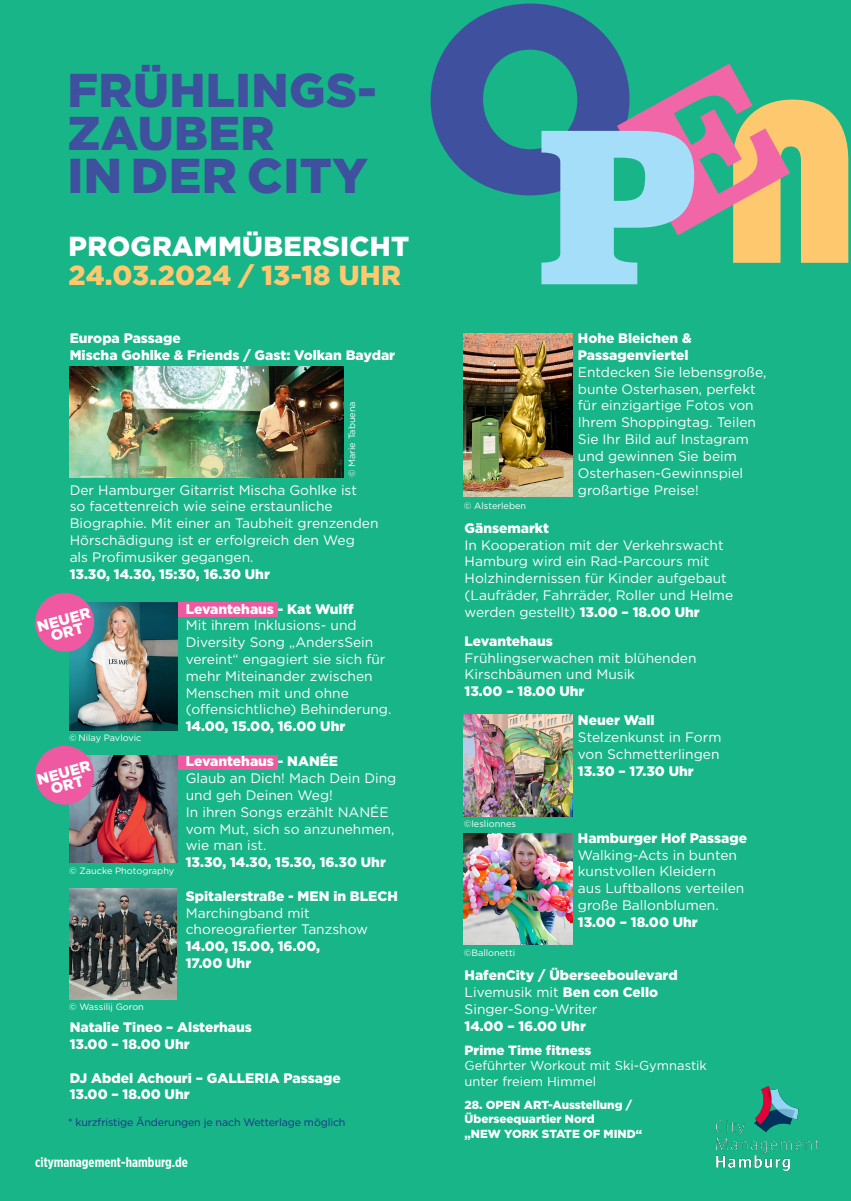
<style>
.page{position:relative;width:851px;height:1201px;background:#fff}
.page>*{position:absolute;margin:0;border:0;box-sizing:border-box;transform-origin:0 0}
.t1{font:900 48.85px "Gotham";letter-spacing:.01em;color:#3f509e}
.t2{font:900 47.35px/42.8px "Gotham";letter-spacing:.01em;color:#3f509e}
.t3{font:900 27.5px "Gotham";letter-spacing:.01em;color:#fec86f}
.t4{font:900 27.5px "Gotham";letter-spacing:.01em;color:#fff}
.t5{font:900 15px/12.6px "Gotham";color:#fff;text-align:center}
.t6{font:13.75px/16.8px "Gotham";color:#fff}
.t7{font:900 13.75px/16.8px "Gotham";color:#fff}
.t8{font:700 13.75px "Gotham X Narrow";color:#fff}
.t9{font:900 13.4px "Gotham";color:#fff}
.t10{font:12.95px/15.8px "Gotham";color:#fff}
.t11{font:900 11.7px/14.3px "Gotham";color:#fff}
.t12{font:10.7px "Gotham";letter-spacing:-.015em;color:#1f3187}
.t13{font:9.15px "Gotham";color:#fff}
.s1{font-weight:900}
.s2{font-weight:400}
</style>
<div class="page">
<div style="left:0;top:0;width:850px;height:1200px;background:#17b588"></div>
<svg style="left:430px;top:4px;width:418px;height:280px"></svg>
<img style="left:70px;top:602px;width:108px;height:128px">
<img style="left:70px;top:367px;width:273px;height:110px">
<img style="left:70px;top:755px;width:108px;height:107px">
<img style="left:70px;top:888px;width:106px;height:111px">
<img style="left:464px;top:333px;width:108px;height:164px">
<img style="left:464px;top:833px;width:108px;height:111px">
<img style="left:464px;top:715px;width:108px;height:102px">
<img style="left:716px;top:1086px;width:102px;height:84px">
<div style="left:35px;top:593px;width:59px;height:59px;background:#ef59a1;border-radius:50%"></div>
<div style="left:35px;top:745px;width:59px;height:59px;background:#ef59a1;border-radius:50%"></div>
<div style="left:178px;top:602px;width:99px;height:15px;background:#ef59a1"></div>
<div style="left:178px;top:755px;width:99px;height:15px;background:#ef59a1"></div>
<h2 class="t2" style="left:67px;top:68px;width:311px">FRÜHLINGS-<br>ZAUBER</h2>
<h1 class="t1" style="left:67px;top:147px;width:302px">IN DER CITY</h1>
<h3 class="t4" style="left:69px;top:231px;width:342px">PROGRAMMÜBERSICHT</h3>
<h3 class="t3" style="left:69px;top:260px;width:334px">24.03.2024 ⁄ 13-18 UHR</h3>
<p class="t7" style="left:70px;top:330px;width:327px">Europa Passage<br>Mischa Gohlke &amp; Friends / Gast: Volkan Baydar</p>
<p class="t13" style="left:346px;top:477px;width:78px;rotate:-90deg">© Marie Tabuena</p>
<p class="t6" style="left:70px;top:481px;width:310px">Der Hamburger Gitarrist Mischa Gohlke ist<br>so facettenreich wie seine erstaunliche Biographie. Mit einer an Taubheit grenzenden Hörschädigung ist er erfolgreich den Weg<br>als Profimusiker gegangen.</p>
<p class="t7" style="left:70px;top:565px;width:202px">13.30, 14.30, 15:30, 16.30 Uhr</p>
<p class="t5" style="left:36px;top:620px;width:56px;rotate:-15deg">NEUER<br>ORT</p>
<p class="t13" style="left:69px;top:731px;width:74px">© Nilay Pavlovic</p>
<p class="t5" style="left:36px;top:773px;width:56px;rotate:-15deg">NEUER<br>ORT</p>
<p class="t13" style="left:69px;top:864px;width:107px">© Zaucke Photography</p>
<p class="t7" style="left:186px;top:600px;width:169px">Levantehaus - Kat Wulff</p>
<p class="t6" style="left:186px;top:617px;width:207px">Mit ihrem Inklusions- und<br>Diversity Song „AndersSein vereint“ engagiert sie sich für mehr Miteinander zwischen<br>Menschen mit und ohne (offensichtliche) Behinderung.</p>
<p class="t7" style="left:186px;top:717px;width:161px">14.00, 15.00, 16.00 Uhr</p>
<p class="t7" style="left:186px;top:752px;width:154px">Levantehaus - NANÉE</p>
<p class="t6" style="left:186px;top:769px;width:212px">Glaub an Dich! Mach Dein Ding und geh Deinen Weg!<br>In ihren Songs erzählt NANÉE vom Mut, sich so anzunehmen, wie man ist.</p>
<p class="t7" style="left:186px;top:853px;width:201px">13.30, 14.30, 15.30, 16.30 Uhr</p>
<p class="t7" style="left:186px;top:887px;width:213px">Spitalerstraße - MEN in BLECH</p>
<p class="t6" style="left:186px;top:904px;width:184px">Marchingband mit choreografierter Tanzshow</p>
<p class="t7" style="left:186px;top:937px;width:136px">14.00, 15.00, 16.00,<br>17.00 Uhr</p>
<p class="t13" style="left:69px;top:1000px;width:76px">© Wassilij Goron</p>
<p class="t7" style="left:70px;top:1018px;width:184px">Natalie Tineo – Alsterhaus<br>13.00 – 18.00 Uhr</p>
<p class="t7" style="left:70px;top:1069px;width:272px">DJ Abdel Achouri – GALLERIA Passage<br>13.00 – 18.00 Uhr</p>
<p class="t12" style="left:68px;top:1115px;width:279px">* kurzfristige Änderungen je nach Wetterlage möglich</p>
<p class="t8" style="left:35px;top:1154px;width:154px">citymanagement-hamburg.de</p>
<p class="t13" style="left:464px;top:500px;width:64px">© Alsterleben</p>
<p class="t7" style="left:578px;top:329px;width:115px">Hohe Bleichen &amp;<br>Passagenviertel</p>
<p class="t6" style="left:578px;top:363px;width:190px">Entdecken Sie lebensgroße, bunte Osterhasen, perfekt für einzigartige Fotos von<br>Ihrem Shoppingtag. Teilen<br>Sie Ihr Bild auf Instagram und gewinnen Sie beim<br>Osterhasen-Gewinnspiel großartige Preise!</p>
<p class="t7" style="left:464px;top:519px;width:86px">Gänsemarkt</p>
<p class="t6" style="left:464px;top:536px;width:270px">In Kooperation mit der Verkehrswacht Hamburg wird ein Rad-Parcours mit Holzhindernissen für Kinder aufgebaut (Laufräder, Fahrräder, Roller und Helme werden gestellt) <span class="s1">13.00 – 18.00 Uhr</span></p>
<p class="t7" style="left:464px;top:632px;width:90px">Levantehaus</p>
<p class="t6" style="left:464px;top:649px;width:233px">Frühlingserwachen mit blühenden<br>Kirschbäumen und Musik</p>
<p class="t7" style="left:578px;top:676px;width:78px;line-height:29px;text-indent:-113px">13.00 – 18.00 Uhr<br>Neuer Wall</p>
<p class="t6" style="left:578px;top:728px;width:145px">Stelzenkunst in Form von Schmetterlingen</p>
<p class="t7" style="left:578px;top:762px;width:117px">13.30 – 17.30 Uhr</p>
<p class="t13" style="left:464px;top:818px;width:54px">©leslionnes</p>
<p class="t13" style="left:464px;top:946px;width:53px">©Ballonetti</p>
<p class="t7" style="left:578px;top:829px;width:170px">Hamburger Hof Passage</p>
<p class="t6" style="left:578px;top:846px;width:168px">Walking-Acts in bunten kunstvollen Kleidern<br>aus Luftballons verteilen große Ballonblumen.</p>
<p class="t7" style="left:578px;top:913px;width:121px">13.00 – 18.00 Uhr</p>
<p class="t7" style="left:464px;top:966px;width:214px">HafenCity / Überseeboulevard<br><span class="s2">Livemusik mit</span> Ben con Cello<br><span class="s2">Singer-Song-Writer</span></p>
<p class="t7" style="left:464px;top:1017px;width:123px">14.00 – 16.00 Uhr</p>
<p class="t9" style="left:464px;top:1042px;width:128px">Prime Time fitness</p>
<p class="t10" style="left:464px;top:1057px;width:244px">Geführter Workout mit Ski-Gymnastik unter freiem Himmel</p>
<p class="t11" style="left:464px;top:1097px;width:179px">28. OPEN ART-Ausstellung /<br>Überseequartier Nord<br>„NEW YORK STATE OF MIND“</p>
</div>
